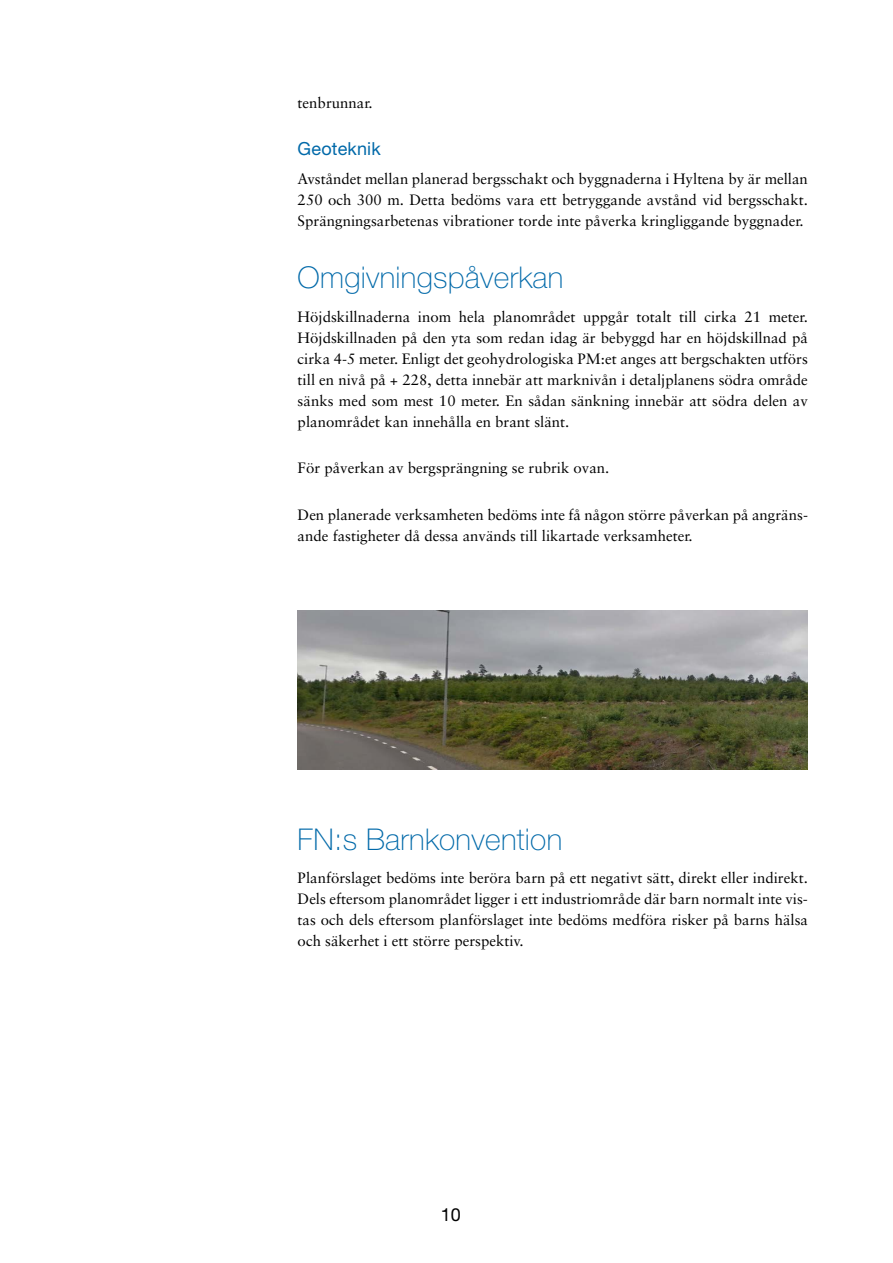
<style>
.page{position:relative;width:893px;height:1263px;background:#fff}
.page>*{position:absolute;margin:0;border:0;box-sizing:border-box;transform-origin:0 0}
.t1{font:100 30px "Helvetica Neue";letter-spacing:.01em;color:#0069a9}
.t2{font:18px "Helvetica Neue";letter-spacing:.01em;color:#0069a9}
.t3{font:18px "Helvetica Neue";color:#000}
.t4{font:15px/21px "Sabon";color:#000;text-align:justify}
</style>
<div class="page">
<img style="left:298px;top:611px;width:510px;height:159px">
<p class="t4" style="left:298px;top:92px;width:77px">tenbrunnar.</p>
<p class="t2" style="left:298px;top:138px;width:85px">Geoteknik</p>
<p class="t4" style="left:298px;top:168px;width:512px">Avståndet mellan planerad bergsschakt och byggnaderna i Hyltena by är mellan 250 och 300 m. Detta bedöms vara ett betryggande avstånd vid bergsschakt.<br>Sprängningsarbetenas vibrationer torde inte påverka kringliggande byggnader.</p>
<h1 class="t1" style="left:298px;top:260px;width:267px">Omgivningspåverkan</h1>
<p class="t4" style="left:298px;top:306px;width:512px">Höjdskillnaderna inom hela planområdet uppgår totalt till cirka 21 meter.<br>Höjdskillnaden på den yta som redan idag är bebyggd har en höjdskillnad på cirka 4-5 meter. Enligt det geohydrologiska PM:et anges att bergschakten utförs till en nivå på + 228, detta innebär att marknivån i detaljplanens södra område sänks med som mest 10 meter. En sådan sänkning innebär att södra delen av planområdet kan innehålla en brant slänt.</p>
<p class="t4" style="left:298px;top:457px;width:313px">För påverkan av bergsprängning se rubrik ovan.</p>
<p class="t4" style="left:298px;top:504px;width:512px">Den planerade verksamheten bedöms inte få någon större påverkan på angräns&shy;ande fastigheter då dessa används till likartade verksamheter.</p>
<h1 class="t1" style="left:298px;top:822px;width:266px">FN:s Barnkonvention</h1>
<p class="t4" style="left:298px;top:867px;width:512px">Planförslaget bedöms inte beröra barn på ett negativt sätt, direkt eller indirekt.<br>Dels eftersom planområdet ligger i ett industriområde där barn normalt inte vis&shy;tas och dels eftersom planförslaget inte bedöms medföra risker på barns hälsa och säkerhet i ett större perspektiv.</p>
<p class="t3" style="left:441px;top:1204px;width:22px">10</p>
</div>
